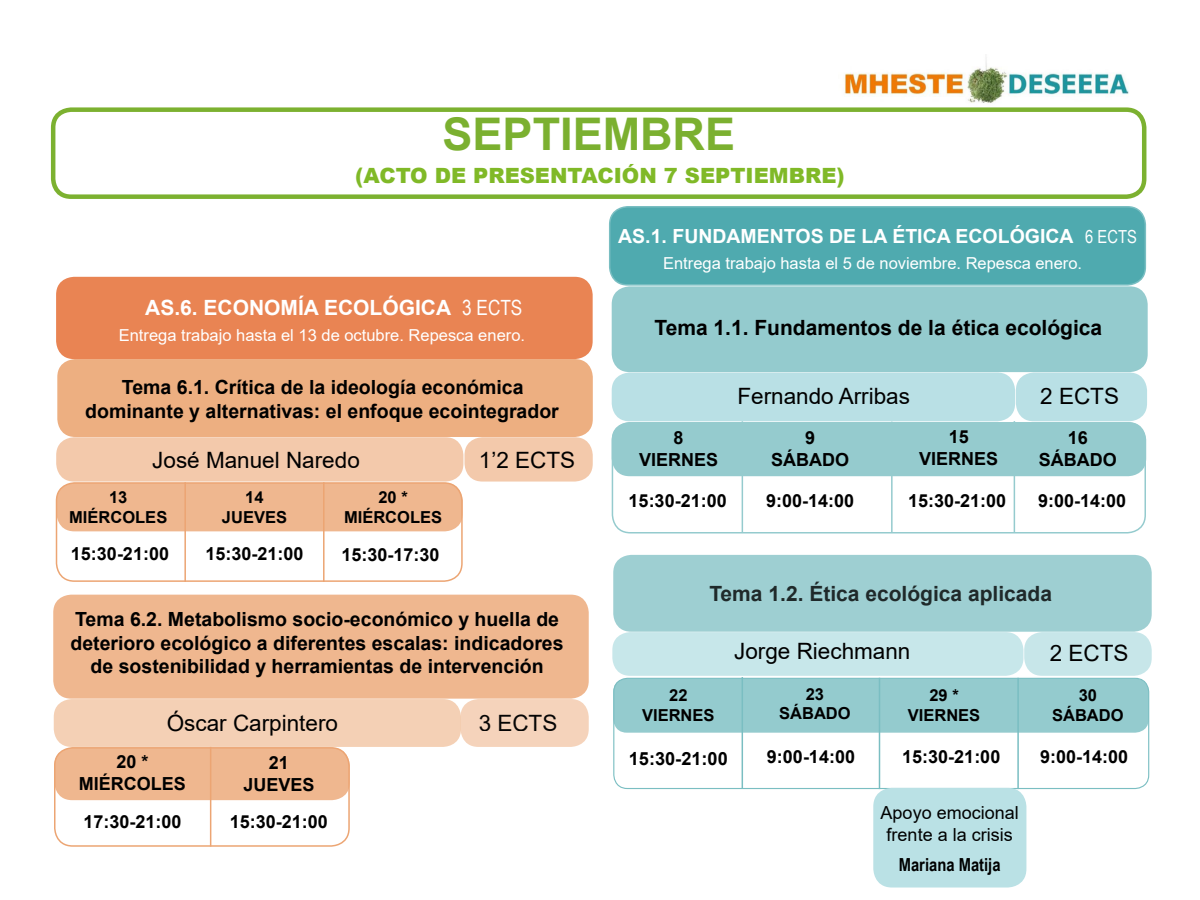
<style>
.page{position:relative;width:1200px;height:900px;background:#fff}
.page>*{position:absolute;margin:0;border:0;box-sizing:border-box;transform-origin:0 0}
.t1{font:700 45px "Arial";color:#7bb030}
.t2{font:22.5px "Arial";color:#000}
.t3{font:700 21px "Arial";color:#000}
.t4{font:900 21px "Arial";color:#80b927}
.t5{font:700 21px "Arial";color:#fff}
.t6{font:700 19.5px/23.4px "Arial";color:#000;text-align:center}
.t7{font:700 19.5px "Arial";color:#fff}
.t8{font:700 18.15px "Arial";color:#000}
.t9{font:700 18px/21.6px "Arial";color:#000;text-align:center}
.t10{font:18px/21.6px "Arial";color:#000;text-align:center}
.t11{font:700 18px "Arial Narrow";color:#000}
.t12{font:16.5px "Arial";color:#fff}
.t13{font:700 16.5px/19.8px "Arial";color:#000;text-align:center}
.s1{font-family:"Arial Narrow";font-weight:400;font-size:18px}
.s2{font-family:"Arial Narrow";font-weight:400}
</style>
<div class="page">
<img style="left:844px;top:57px;width:285px;height:46px">
<div style="left:613px;top:678px;width:536px;height:111px;border:1px solid #7abec2;border-radius:14px"></div>
<div style="left:613px;top:679px;width:536px;height:54px;background:#94cbce;border-radius:14px"></div>
<div style="left:51px;top:107px;width:1095px;height:92px;border:4px solid #7cb130;border-radius:18px"></div>
<div style="left:56px;top:437px;width:407px;height:45px;background:#f3c9ab;border-radius:18px"></div>
<div style="left:57px;top:359px;width:536px;height:78px;background:#edaf81;border-radius:18px"></div>
<div style="left:465px;top:437px;width:128px;height:45px;background:#f3c9ab;border-radius:18px"></div>
<div style="left:56px;top:482px;width:407px;height:100px;border:2px solid #eca573;border-radius:18px"></div>
<div style="left:57px;top:483px;width:406px;height:48px;background:#efb78f;border-radius:18px"></div>
<hr style="left:323px;top:482px;width:2px;height:100px;background:#eca573">
<hr style="left:184px;top:482px;width:2px;height:100px;background:#eca573">
<div style="left:53px;top:595px;width:536px;height:104px;background:#efb78f;border-radius:18px"></div>
<div style="left:461px;top:699px;width:128px;height:48px;background:#f5d3bb;border-radius:18px"></div>
<div style="left:54px;top:747px;width:296px;height:100px;border:2px solid #eca573;border-radius:18px"></div>
<div style="left:54px;top:748px;width:296px;height:52px;background:#efb78f;border-radius:18px"></div>
<div style="left:54px;top:699px;width:407px;height:48px;background:#f4d0b5;border-radius:18px"></div>
<div style="left:610px;top:207px;width:535px;height:78px;background:#4faaaf;border-radius:18px"></div>
<div style="left:609px;top:206px;width:537px;height:80px;border:2px solid #79bec2;border-radius:18px"></div>
<div style="left:56px;top:277px;width:537px;height:82px;background:#e98453;border-radius:18px"></div>
<div style="left:612px;top:286px;width:536px;height:86px;background:#94cbce;border-radius:18px"></div>
<div style="left:612px;top:373px;width:403px;height:48px;background:#b9e0e5;border-radius:18px"></div>
<div style="left:1016px;top:373px;width:131px;height:48px;background:#b9e0e5;border-radius:18px"></div>
<div style="left:613px;top:555px;width:539px;height:77px;background:#9ecfd2;border-radius:18px"></div>
<div style="left:612px;top:632px;width:411px;height:44px;background:#c7e7ea;border-radius:18px"></div>
<div style="left:1024px;top:632px;width:128px;height:44px;background:#c7e6e9;border-radius:18px"></div>
<hr style="left:879px;top:678px;width:1px;height:111px;background:#7abec2">
<hr style="left:1017px;top:678px;width:2px;height:111px;background:#7abec2">
<hr style="left:742px;top:677px;width:1px;height:111px;background:#7abec2">
<div style="left:612px;top:422px;width:534px;height:112px;border:2px solid #95cbce;border-radius:18px"></div>
<div style="left:612px;top:422px;width:534px;height:54px;background:#95cbce;border-radius:18px"></div>
<hr style="left:742px;top:421px;width:1px;height:112px;background:#95cbce">
<hr style="left:891px;top:422px;width:2px;height:111px;background:#95cbce">
<hr style="left:1014px;top:421px;width:1px;height:111px;background:#95cbce">
<hr style="left:210px;top:747px;width:1px;height:100px;background:#eca573">
<div style="left:874px;top:789px;width:152px;height:98px;background:#bae1e5;border-radius:18px"></div>
<div style="left:873px;top:788px;width:153px;height:100px;border:2px solid #bae1e5;border-radius:18px"></div>
<h1 class="t1" style="left:443px;top:102px;width:294px">SEPTIEMBRE</h1>
<p class="t4" style="left:355px;top:161px;width:491px">(ACTO DE PRESENTACIÓN 7 SEPTIEMBRE)</p>
<p class="t7" style="left:618px;top:223px;width:520px">AS.1. FUNDAMENTOS DE LA ÉTICA ECOLÓGICA <span class="s1">6 ECTS</span></p>
<p class="t5" style="left:145px;top:293px;width:379px">AS.6. ECONOMÍA ECOLÓGICA <span class="s2">3 ECTS</span></p>
<p class="t12" style="left:119px;top:324px;width:408px">Entrega trabajo hasta el 13 de octubre. Repesca enero.</p>
<p class="t6" style="left:85px;top:376px;width:475px">Tema 6.1. Crítica de la ideología económica dominante y alternativas: el enfoque ecointegrador</p>
<p class="t2" style="left:152px;top:444px;width:209px">José Manuel Naredo</p>
<p class="t2" style="left:479px;top:444px;width:98px">1’2 ECTS</p>
<p class="t13" style="left:69px;top:488px;width:100px">13<br>MIÉRCOLES</p>
<p class="t13" style="left:222px;top:488px;width:67px">14<br>JUEVES</p>
<p class="t13" style="left:344px;top:488px;width:100px">20 *<br>MIÉRCOLES</p>
<p class="t9" style="left:71px;top:543px;width:100px">15:30-21:00</p>
<p class="t9" style="left:205px;top:543px;width:100px">15:30-21:00</p>
<p class="t9" style="left:341px;top:544px;width:100px">15:30-17:30</p>
<p class="t12" style="left:663px;top:252px;width:421px">Entrega trabajo hasta el 5 de noviembre. Repesca enero.</p>
<p class="t3" style="left:654px;top:312px;width:449px">Tema 1.1. Fundamentos de la ética ecológica</p>
<p class="t2" style="left:737px;top:381px;width:174px">Fernando Arribas</p>
<p class="t2" style="left:1040px;top:381px;width:80px">2 ECTS</p>
<p class="t9" style="left:737px;top:439px;width:100px">15:00-21:00</p>
<p class="t9" style="left:919px;top:426px;width:81px">15<br>VIERNES</p>
<p class="t9" style="left:1039px;top:427px;width:79px">16<br>SÁBADO</p>
<p class="t9" style="left:908px;top:490px;width:100px">15:30-21:00</p>
<p class="t9" style="left:1038px;top:490px;width:90px">9:00-14:00</p>
<p class="t9" style="left:639px;top:427px;width:81px">8<br>VIERNES</p>
<p class="t9" style="left:771px;top:427px;width:79px">9<br>SÁBADO</p>
<p class="t9" style="left:629px;top:490px;width:100px">15:30-21:00</p>
<p class="t9" style="left:766px;top:490px;width:90px">9:00-14:00</p>
<p class="t3" style="left:709px;top:578px;width:344px">Tema 1.2. Ética ecológica aplicada</p>
<p class="t2" style="left:734px;top:636px;width:178px">Jorge Riechmann</p>
<p class="t2" style="left:1050px;top:638px;width:80px">2 ECTS</p>
<p class="t6" style="left:71px;top:608px;width:495px">Tema 6.2. Metabolismo socio-económico y huella de deterioro ecológico a diferentes escalas: indicadores de sostenibilidad y herramientas de intervención</p>
<p class="t2" style="left:167px;top:707px;width:173px">Óscar Carpintero</p>
<p class="t2" style="left:479px;top:707px;width:80px">3 ECTS</p>
<p class="t13" style="left:642px;top:686px;width:74px">22<br>VIERNES</p>
<p class="t13" style="left:779px;top:684px;width:73px">23<br>SÁBADO</p>
<p class="t13" style="left:1052px;top:686px;width:73px">30<br>SÁBADO</p>
<p class="t8" style="left:629px;top:746px;width:101px">15:30-21:00</p>
<p class="t13" style="left:908px;top:686px;width:74px">29 *<br>VIERNES</p>
<p class="t9" style="left:767px;top:747px;width:90px">9:00-14:00</p>
<p class="t9" style="left:902px;top:747px;width:100px">15:30-21:00</p>
<p class="t9" style="left:1040px;top:747px;width:90px">9:00-14:00</p>
<p class="t9" style="left:79px;top:751px;width:109px">20 *<br>MIÉRCOLES</p>
<p class="t9" style="left:83px;top:811px;width:100px">17:30-21:00</p>
<p class="t9" style="left:243px;top:752px;width:73px;line-height:22.5px">21<br>JUEVES</p>
<p class="t9" style="left:230px;top:811px;width:100px">15:30-21:00</p>
<p class="t10" style="left:881px;top:802px;width:140px">Apoyo emocional frente a la crisis</p>
<p class="t11" style="left:899px;top:851px;width:103px">Mariana Matija</p>
</div>
